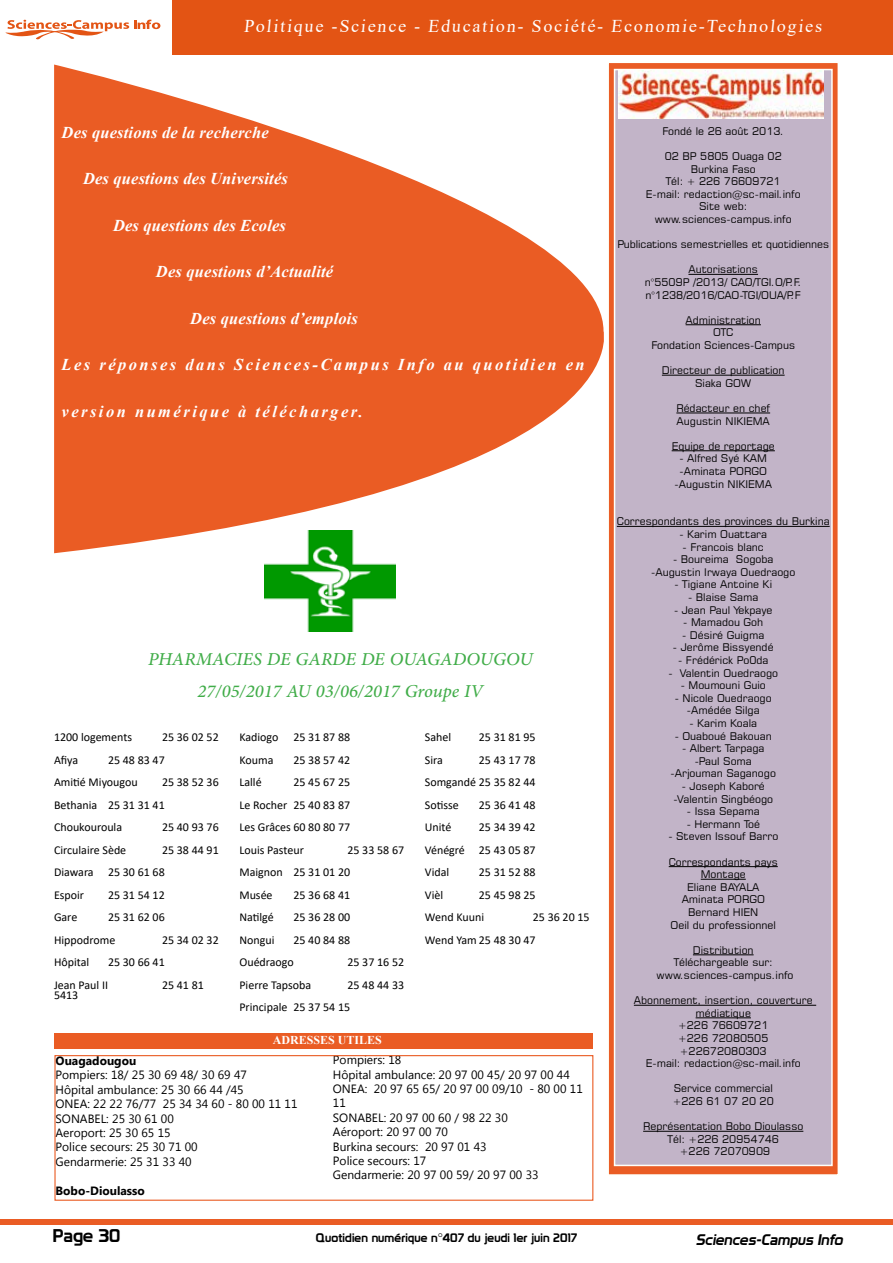
<style>
.page{position:relative;width:893px;height:1263px;background:#fff}
.page>*{position:absolute;margin:0;border:0;box-sizing:border-box;transform-origin:0 0}
.t1{font:italic 25.5px/32.7px "Adobe Arabic";color:#41ad49;text-align:center}
.t2{font:18px "Times New Roman";color:#fff}
.t3{font:18px "Prototype";color:#000}
.t4{font:italic 700 16.5px "Times New Roman";letter-spacing:.01em;color:#fff}
.t5{font:italic 700 16.5px "Times New Roman";letter-spacing:.15em;color:#fff}
.t6{font:italic 15px "Prototype";color:#000}
.t7{font:12px/22.5px "Calibri";color:#000}
.t8{font:12px/14.4px "Myanmar Text";color:#000}
.t9{font:12px "Prototype";letter-spacing:.01em;color:#000}
.t10{font:700 12px "Myanmar Text";color:#000}
.t11{font:700 12px "Times New Roman";color:#fff}
.t12{font:10.5px/12.6px "Square 721 BT";color:#000;text-align:center}
</style>
<div class="page">
<div style="left:1px;top:1219px;width:892px;height:6px;background:#ea5c24"></div>
<svg style="left:5px;top:20px;width:155px;height:20px"></svg>
<div style="left:172px;top:0;width:721px;height:54px;background:#e35414"></div>
<div style="left:608px;top:62px;width:230px;height:1113px;background:#ea5c24"></div>
<div style="left:607px;top:62px;width:232px;height:1114px;border:2px solid #fffffa"></div>
<div style="left:615px;top:70px;width:217px;height:1095px;background:#c2b4c8"></div>
<hr style="left:688px;top:274px;width:70px;height:1px;background:#000">
<hr style="left:686px;top:324px;width:75px;height:1px;background:#000">
<hr style="left:662px;top:375px;width:123px;height:1px;background:#000">
<hr style="left:676px;top:413px;width:94px;height:1px;background:#000">
<hr style="left:672px;top:450px;width:103px;height:1px;background:#000">
<hr style="left:617px;top:526px;width:213px;height:1px;background:#000">
<hr style="left:669px;top:866px;width:109px;height:1px;background:#000">
<hr style="left:701px;top:879px;width:45px;height:1px;background:#000">
<hr style="left:693px;top:954px;width:61px;height:1px;background:#000">
<hr style="left:634px;top:1005px;width:182px;height:1px;background:#000">
<hr style="left:696px;top:1017px;width:55px;height:1px;background:#000">
<hr style="left:643px;top:1131px;width:160px;height:1px;background:#000">
<img style="left:642px;top:72px;width:181px;height:47px">
<div style="left:614px;top:69px;width:219px;height:1097px;border:2px solid #fffffa"></div>
<div style="left:54px;top:1033px;width:539px;height:16px;background:#ea5c24"></div>
<div style="left:54px;top:1055px;width:539px;height:146px;border:1px solid #ea5c24"></div>
<svg style="left:54px;top:65px;width:588px;height:488px;fill:#ea5c24"></svg>
<img style="left:265px;top:530px;width:131px;height:101px">
<h2 class="t2" style="left:244px;top:13px;width:582px">Politique -Science - Education- Société- Economie-Technologies</h2>
<h3 class="t4" style="left:62px;top:121px;width:209px">Des questions de la recherche</h3>
<h3 class="t4" style="left:83px;top:167px;width:206px">Des questions des Universités</h3>
<h3 class="t4" style="left:113px;top:214px;width:174px">Des questions des Ecoles</h3>
<h3 class="t4" style="left:156px;top:260px;width:179px">Des questions d’Actualité</h3>
<h3 class="t4" style="left:190px;top:307px;width:169px">Des questions d’emplois</h3>
<h3 class="t5" style="left:62px;top:353px;width:525px">Les réponses dans Sciences-Campus Info au quotidien en</h3>
<h3 class="t5" style="left:62px;top:400px;width:303px">version numérique à télécharger.</h3>
<h1 class="t1" style="left:148px;top:640px;width:386px">PHARMACIES DE GARDE DE OUAGADOUGOU<br>27/05/2017 AU 03/06/2017 Groupe IV</h1>
<p class="t7" style="left:54px;top:726px;width:80px">1200 logements</p>
<p class="t7" style="left:162px;top:726px;width:58px">25 36 02 52</p>
<p class="t7" style="left:54px;top:748px;width:26px">Afiya</p>
<p class="t7" style="left:54px;top:748px;width:112px;text-indent:54px">25 48 83 47<br>Amitié Miyougou</p>
<p class="t7" style="left:54px;top:771px;width:166px;text-indent:108px">25 38 52 36<br>Bethania 25 31 31 41<br>Choukouroula</p>
<p class="t7" style="left:162px;top:816px;width:58px">25 40 93 76</p>
<p class="t7" style="left:54px;top:838px;width:74px">Circulaire Sède</p>
<p class="t7" style="left:54px;top:838px;width:166px;text-indent:108px">25 38 44 91<br>Diawara 25 30 61 68<br>Espoir</p>
<p class="t7" style="left:108px;top:883px;width:58px">25 31 54 12</p>
<p class="t7" style="left:54px;top:906px;width:25px">Gare</p>
<p class="t7" style="left:54px;top:906px;width:112px;text-indent:54px">25 31 62 06<br>Hippodrome</p>
<p class="t7" style="left:162px;top:928px;width:58px">25 34 02 32</p>
<p class="t7" style="left:54px;top:951px;width:37px">Hôpital</p>
<p class="t7" style="left:54px;top:951px;width:112px;text-indent:54px">25 30 66 41<br>Jean Paul II</p>
<p class="t7" style="left:162px;top:973px;width:43px">25 41 81</p>
<p class="t7" style="left:54px;top:984px;width:26px">5413</p>
<p class="t7" style="left:239px;top:726px;width:112px">Kadiogo 25 31 87 88<br>Kouma</p>
<p class="t7" style="left:293px;top:748px;width:58px">25 38 57 42</p>
<p class="t7" style="left:239px;top:771px;width:24px">Lallé</p>
<p class="t7" style="left:239px;top:771px;width:112px;text-align:justify;text-indent:54px">25 45 67 25<br>Le Rocher 25 40 83 87<br>Les Grâces 60 80 80 77<br>Louis Pasteur</p>
<p class="t7" style="left:239px;top:838px;width:166px;text-indent:108px">25 33 58 67<br>Maignon 25 31 01 20<br>Musée</p>
<p class="t7" style="left:293px;top:883px;width:58px">25 36 68 41</p>
<p class="t7" style="left:239px;top:906px;width:36px">Natilgé</p>
<p class="t7" style="left:293px;top:906px;width:58px">25 36 28 00</p>
<p class="t7" style="left:239px;top:928px;width:37px">Nongui</p>
<p class="t7" style="left:239px;top:928px;width:112px;text-indent:54px">25 40 84 88<br>Ouédraogo</p>
<p class="t7" style="left:347px;top:951px;width:58px">25 37 16 52</p>
<p class="t7" style="left:239px;top:973px;width:73px">Pierre Tapsoba</p>
<p class="t7" style="left:239px;top:973px;width:166px;text-indent:108px">25 48 44 33<br>Principale 25 37 54 15</p>
<p class="t7" style="left:425px;top:726px;width:28px">Sahel</p>
<p class="t7" style="left:479px;top:726px;width:58px">25 31 81 95</p>
<p class="t7" style="left:425px;top:748px;width:19px">Sira</p>
<p class="t7" style="left:425px;top:748px;width:112px;text-align:justify;text-indent:54px">25 43 17 78<br>Somgandé 25 35 82 44<br>Sotisse</p>
<p class="t7" style="left:479px;top:793px;width:58px">25 36 41 48</p>
<p class="t7" style="left:425px;top:816px;width:28px">Unité</p>
<p class="t7" style="left:425px;top:816px;width:112px;text-align:justify;text-indent:54px">25 34 39 42<br>Vénégré 25 43 05 87<br>Vidal</p>
<p class="t7" style="left:479px;top:861px;width:58px">25 31 52 88</p>
<p class="t7" style="left:425px;top:883px;width:20px">Vièl</p>
<p class="t7" style="left:425px;top:883px;width:112px;text-indent:54px">25 45 98 25<br>Wend Kuuni</p>
<p class="t7" style="left:425px;top:906px;width:166px;text-indent:108px">25 36 20 15<br>Wend Yam 25 48 30 47</p>
<p class="t11" style="left:273px;top:1031px;width:111px">ADRESSES UTILES</p>
<p class="t10" style="left:56px;top:1054px;width:82px">Ouagadougou</p>
<p class="t8" style="left:56px;top:1068px;width:243px">Pompiers: 18/ 25 30 69 48/ 30 69 47<br>Hôpital ambulance: 25 30 66 44 /45<br>ONEA: 22 22 76/77 25 34 34 60 - 80 00 11 11<br>SONABEL: 25 30 61 00<br>Aeroport: 25 30 65 15<br>Police secours: 25 30 71 00<br>Gendarmerie: 25 31 33 40</p>
<p class="t10" style="left:56px;top:1183px;width:91px">Bobo-Dioulasso</p>
<p class="t8" style="left:333px;top:1053px;width:251px">Pompiers: 18<br>Hôpital ambulance: 20 97 00 45/ 20 97 00 44<br>ONEA: 20 97 65 65/ 20 97 00 09/10 - 80 00 11<br>11<br>SONABEL: 20 97 00 60 / 98 22 30<br>Aéroport: 20 97 00 70<br>Burkina secours: 20 97 01 43<br>Police secours: 17<br>Gendarmerie: 20 97 00 59/ 20 97 00 33</p>
<p class="t12" style="left:662px;top:124px;width:123px">Fondé le 26 août 2013.</p>
<p class="t12" style="left:646px;top:150px;width:156px">02 BP 5805 Ouaga 02<br>Burkina Faso<br>Tél: + 226 76609721<br>E-mail: redaction@sc-mail.info<br>Site web: www.sciences-campus.info</p>
<p class="t12" style="left:617px;top:238px;width:213px">Publications semestrielles et quotidiennes</p>
<p class="t12" style="left:645px;top:263px;width:158px">Autorisations<br>n°5509P /2013/ CAO/TGI.O/P.F. n°1238/2016/CAO-TGI/OUA/P.F</p>
<p class="t12" style="left:651px;top:313px;width:145px">Administration<br>OTC<br>Fondation Sciences-Campus</p>
<p class="t12" style="left:662px;top:364px;width:124px">Directeur de publication<br>Siaka GOW</p>
<p class="t12" style="left:676px;top:402px;width:95px;text-align:left">Rédacteur en chef<br>Augustin NIKIEMA</p>
<p class="t12" style="left:672px;top:439px;width:105px">Equipe de reportage</p>
<p class="t12" style="left:674px;top:452px;width:99px">- Alfred Syé KAM -Aminata PORGO -Augustin NIKIEMA</p>
<p class="t12" style="left:617px;top:515px;width:214px">Correspondants des provinces du Burkina</p>
<p class="t12" style="left:679px;top:528px;width:89px">- Karim Ouattara</p>
<p class="t12" style="left:683px;top:540px;width:83px">- Francois blanc</p>
<p class="t12" style="left:651px;top:553px;width:146px">- Boureima Sogoba -Augustin Irwaya Ouedraogo</p>
<p class="t12" style="left:674px;top:578px;width:99px">- Tigiane Antoine Ki</p>
<p class="t12" style="left:688px;top:591px;width:72px">- Blaise Sama</p>
<p class="t12" style="left:674px;top:603px;width:100px">- Jean Paul Yekpaye</p>
<p class="t12" style="left:683px;top:616px;width:82px">- Mamadou Goh</p>
<p class="t12" style="left:682px;top:628px;width:84px">- Désiré Guigma</p>
<p class="t12" style="left:673px;top:641px;width:102px">- Jerôme Bissyendé</p>
<p class="t12" style="left:678px;top:654px;width:92px">- Frédérick Po0da</p>
<p class="t12" style="left:668px;top:666px;width:111px">- Valentin Ouedraogo</p>
<p class="t12" style="left:681px;top:679px;width:87px">- Moumouni Guio</p>
<p class="t12" style="left:675px;top:691px;width:98px">- Nicole Ouedraogo -Amédée Silga</p>
<p class="t12" style="left:689px;top:717px;width:69px">- Karim Koala</p>
<p class="t12" style="left:675px;top:729px;width:99px">- Ouaboué Bakouan</p>
<p class="t12" style="left:671px;top:742px;width:107px">- Albert Tarpaga -Paul Soma -Arjouman Saganogo</p>
<p class="t12" style="left:673px;top:780px;width:101px">- Joseph Kaboré -Valentin Singbéogo</p>
<p class="t12" style="left:687px;top:805px;width:74px">- Issa Sepama</p>
<p class="t12" style="left:687px;top:817px;width:75px">- Hermann Toé</p>
<p class="t12" style="left:668px;top:830px;width:111px">- Steven Issouf Barro</p>
<p class="t12" style="left:669px;top:855px;width:111px">Correspondants pays<br>Montage<br>Eliane BAYALA<br>Aminata PORGO<br>Bernard HIEN<br>Oeil du professionnel</p>
<p class="t12" style="left:657px;top:943px;width:138px">Distribution<br>Téléchargeable sur: www.sciences-campus.info</p>
<p class="t12" style="left:634px;top:994px;width:180px">Abonnement, insertion, couverture médiatique<br>+226 76609721<br>+226 72080505 +22672080303<br>E-mail: redaction@sc-mail.info</p>
<p class="t12" style="left:673px;top:1082px;width:103px;text-align:left">Service commercial +226 61 07 20 20</p>
<p class="t12" style="left:643px;top:1120px;width:162px">Représentation Bobo Dioulasso<br>Tél: +226 20954746<br>+226 72070909</p>
<h2 class="t3" style="left:53px;top:1225px;width:69px">Page 30</h2>
<p class="t9" style="left:316px;top:1230px;width:263px">Quotidien numérique n°407 du jeudi 1er juin 2017</p>
<h3 class="t6" style="left:696px;top:1231px;width:152px">Sciences-Campus Info</h3>
</div>
